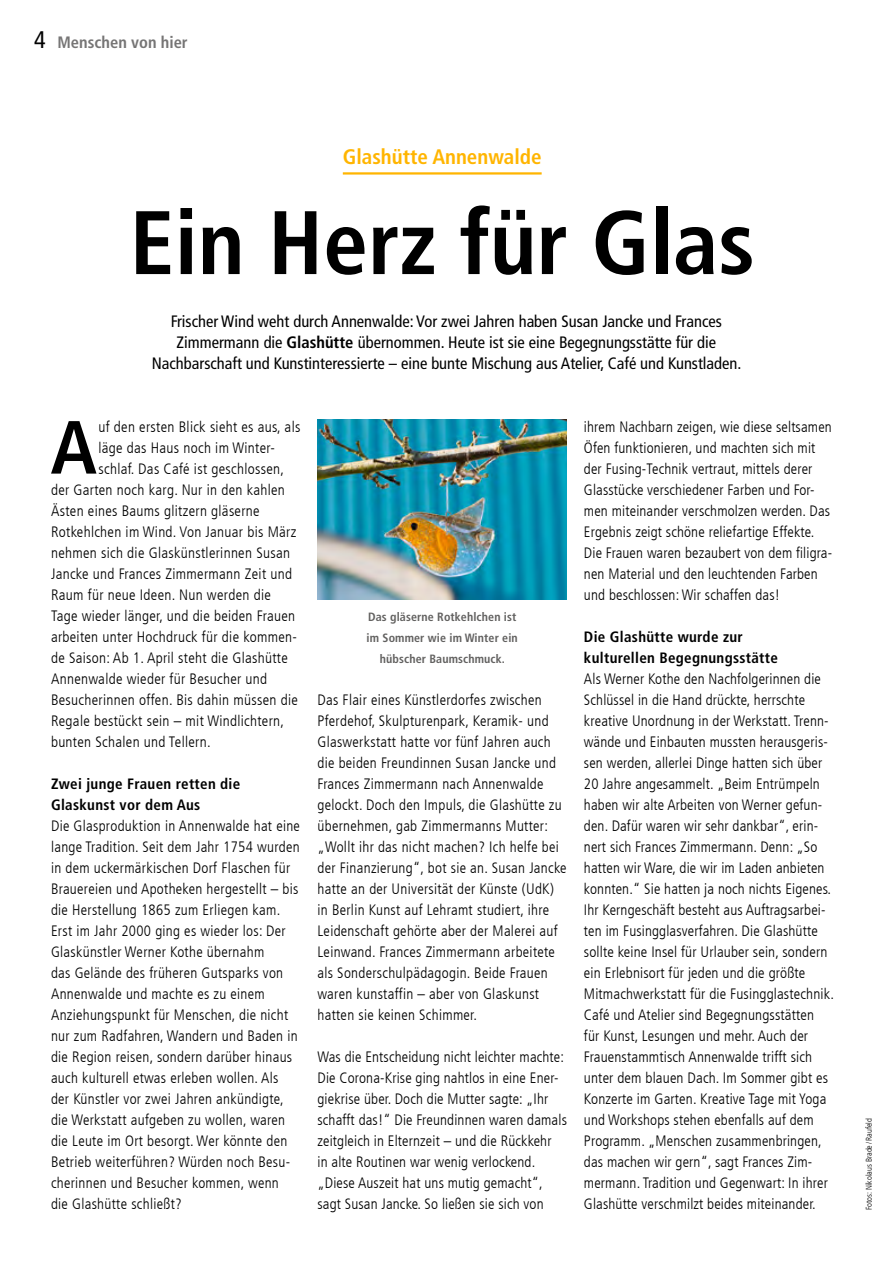
<style>
.page{position:relative;width:893px;height:1263px;background:#fff}
.page>*{position:absolute;margin:0;border:0;box-sizing:border-box;transform-origin:0 0}
.t1{font:700 condensed 90px "Frutiger LT Com";color:#000}
.t2{font:700 condensed 75.15px "Frutiger LT Com";color:#000}
.t3{font:700 condensed 21px "Frutiger LT Com";color:#ffb500}
.t4{font:condensed 16.5px/21px "Frutiger LT Com";color:#000;text-align:center}
.t5{font:700 condensed 16.5px "Frutiger LT Com";color:#767575}
.t6{font:300 condensed 15px/21px "Frutiger LT Com";letter-spacing:.02em;color:#000}
.t7{font:700 condensed 15px/21px "Frutiger LT Com";letter-spacing:.02em;color:#000}
.t8{font:700 condensed 12px/21px "Frutiger LT Com";letter-spacing:.01em;color:#626160;text-align:center}
.t9{font:300 condensed 8.25px "Frutiger LT Com";color:#000}
.s1{font-weight:400;font-size:24px;color:#000}
.s2{font-weight:700}
</style>
<div class="page">
<hr style="left:343px;top:172px;width:199px;height:3px;background:#ffb500">
<img style="left:317px;top:420px;width:250px;height:180px">
<p class="t5" style="left:34px;top:32px;width:155px"><span class="s1">4</span> Menschen von hier</p>
<h3 class="t3" style="left:343px;top:144px;width:200px">Glashütte Annenwalde</h3>
<h1 class="t1" style="left:130px;top:189px;width:627px">Ein Herz für Glas</h1>
<p class="t4" style="left:152px;top:310px;width:591px">Frischer Wind weht durch Annenwalde: Vor zwei Jahren haben Susan Jancke und Frances<br>Zimmermann die <span class="s2">Glashütte</span> übernommen. Heute ist sie eine Begegnungsstätte für die<br>Nachbarschaft und Kunstinteressierte – eine bunte Mischung aus Atelier, Café und Kunstladen.</p>
<h2 class="t2" style="left:51px;top:403px;width:48px">A</h2>
<p class="t6" style="left:98px;top:416px;width:203px">uf den ersten Blick sieht es aus, als</p>
<p class="t6" style="left:98px;top:437px;width:178px">läge das Haus noch im Winter-</p>
<p class="t6" style="left:98px;top:458px;width:187px">schlaf. Das Café ist geschlossen,</p>
<p class="t6" style="left:51px;top:479px;width:235px">der Garten noch karg. Nur in den kahlen</p>
<p class="t6" style="left:51px;top:500px;width:210px">Ästen eines Baums glitzern gläserne</p>
<p class="t6" style="left:51px;top:521px;width:247px">Rotkehlchen im Wind. Von Januar bis März</p>
<p class="t6" style="left:51px;top:542px;width:241px">nehmen sich die Glaskünstlerinnen Susan</p>
<p class="t6" style="left:51px;top:563px;width:243px">Jancke und Frances Zimmermann Zeit und</p>
<p class="t6" style="left:51px;top:584px;width:221px">Raum für neue Ideen. Nun werden die</p>
<p class="t6" style="left:51px;top:605px;width:246px">Tage wieder länger, und die beiden Frauen</p>
<p class="t6" style="left:51px;top:626px;width:248px">arbeiten unter Hochdruck für die kommen-</p>
<p class="t6" style="left:51px;top:647px;width:238px">de Saison: Ab 1. April steht die Glashütte</p>
<p class="t6" style="left:51px;top:668px;width:218px">Annenwalde wieder für Besucher und</p>
<p class="t6" style="left:51px;top:689px;width:248px">Besucherinnen offen. Bis dahin müssen die</p>
<p class="t6" style="left:51px;top:710px;width:235px">Regale bestückt sein – mit Windlichtern,</p>
<p class="t6" style="left:51px;top:731px;width:161px">bunten Schalen und Tellern.</p>
<p class="t7" style="left:51px;top:773px;width:191px">Zwei junge Frauen retten die<br>Glaskunst vor dem Aus</p>
<p class="t6" style="left:51px;top:815px;width:250px">Die Glasproduktion in Annenwalde hat eine lange Tradition. Seit dem Jahr 1754 wurden in dem uckermärkischen Dorf Flaschen für Brauereien und Apotheken hergestellt – bis die Herstellung 1865 zum Erliegen kam.<br>Erst im Jahr 2000 ging es wieder los: Der Glaskünstler Werner Kothe übernahm<br>das Gelände des früheren Gutsparks von Annenwalde und machte es zu einem Anziehungspunkt für Menschen, die nicht nur zum Radfahren, Wandern und Baden in die Region reisen, sondern darüber hinaus auch kulturell etwas erleben wollen. Als der Künstler vor zwei Jahren ankündigte, die Werkstatt aufgeben zu wollen, waren die Leute im Ort besorgt. Wer könnte den Betrieb weiterführen? Würden noch Besu&shy;cherinnen und Besucher kommen, wenn<br>die Glashütte schließt?</p>
<p class="t8" style="left:367px;top:606px;width:153px">Das gläserne Rotkehlchen ist im Sommer wie im Winter ein hübscher Baumschmuck.</p>
<p class="t6" style="left:317px;top:689px;width:251px">Das Flair eines Künstlerdorfes zwischen Pferdehof, Skulpturenpark, Keramik- und Glaswerkstatt hatte vor fünf Jahren auch die beiden Freundinnen Susan Jancke und Frances Zimmermann nach Annenwalde gelockt. Doch den Impuls, die Glashütte zu übernehmen, gab Zimmermanns Mutter: „Wollt ihr das nicht machen? Ich helfe bei der Finanzierung“, bot sie an. Susan Jancke hatte an der Universität der Künste (UdK) in Berlin Kunst auf Lehramt studiert, ihre Leidenschaft gehörte aber der Malerei auf Leinwand. Frances Zimmermann arbeitete als Sonderschulpädagogin. Beide Frauen waren kunstaffin – aber von Glaskunst hatten sie keinen Schimmer.</p>
<p class="t6" style="left:317px;top:1046px;width:251px">Was die Entscheidung nicht leichter machte:<br>Die Corona-Krise ging nahtlos in eine Ener&shy;giekrise über. Doch die Mutter sagte: „Ihr schafft das!“ Die Freundinnen waren damals zeitgleich in Elternzeit – und die Rückkehr<br>in alte Routinen war wenig verlockend. „Diese Auszeit hat uns mutig gemacht“, sagt Susan Jancke. So ließen sie sich von</p>
<p class="t6" style="left:584px;top:416px;width:250px">ihrem Nachbarn zeigen, wie diese seltsamen Öfen funktionieren, und machten sich mit der Fusing-Technik vertraut, mittels derer Glasstücke verschiedener Farben und For&shy;men miteinander verschmolzen werden. Das Ergebnis zeigt schöne reliefartige Effekte.<br>Die Frauen waren bezaubert von dem filigra&shy;nen Material und den leuchtenden Farben und beschlossen: Wir schaffen das!</p>
<p class="t7" style="left:584px;top:626px;width:195px">Die Glashütte wurde zur kulturellen Begegnungsstätte</p>
<p class="t6" style="left:584px;top:668px;width:252px">Als Werner Kothe den Nachfolgerinnen die Schlüssel in die Hand drückte, herrschte kreative Unordnung in der Werkstatt. Trenn&shy;wände und Einbauten mussten herausgeris&shy;sen werden, allerlei Dinge hatten sich über 20 Jahre angesammelt. „Beim Entrümpeln haben wir alte Arbeiten von Werner gefun&shy;den. Dafür waren wir sehr dankbar“, erin&shy;nert sich Frances Zimmermann. Denn: „So hatten wir Ware, die wir im Laden anbieten konnten.“ Sie hatten ja noch nichts Eigenes.<br>Ihr Kerngeschäft besteht aus Auftragsarbei&shy;ten im Fusingglasverfahren. Die Glashütte sollte keine Insel für Urlauber sein, sondern ein Erlebnisort für jeden und die größte Mitmachwerkstatt für die Fusingglastechnik.<br>Café und Atelier sind Begegnungsstätten<br>für Kunst, Lesungen und mehr. Auch der Frauenstammtisch Annenwalde trifft sich unter dem blauen Dach. Im Sommer gibt es Konzerte im Garten. Kreative Tage mit Yoga und Workshops stehen ebenfalls auf dem Programm. „Menschen zusammenbringen, das machen wir gern“, sagt Frances Zim&shy;mermann. Tradition und Gegenwart: In ihrer Glashütte verschmilzt beides miteinander.</p>
<p class="t9" style="left:864px;top:1210px;width:93px;rotate:-90deg">Fotos: Nikolaus Brade /Raufeld</p>
</div>
